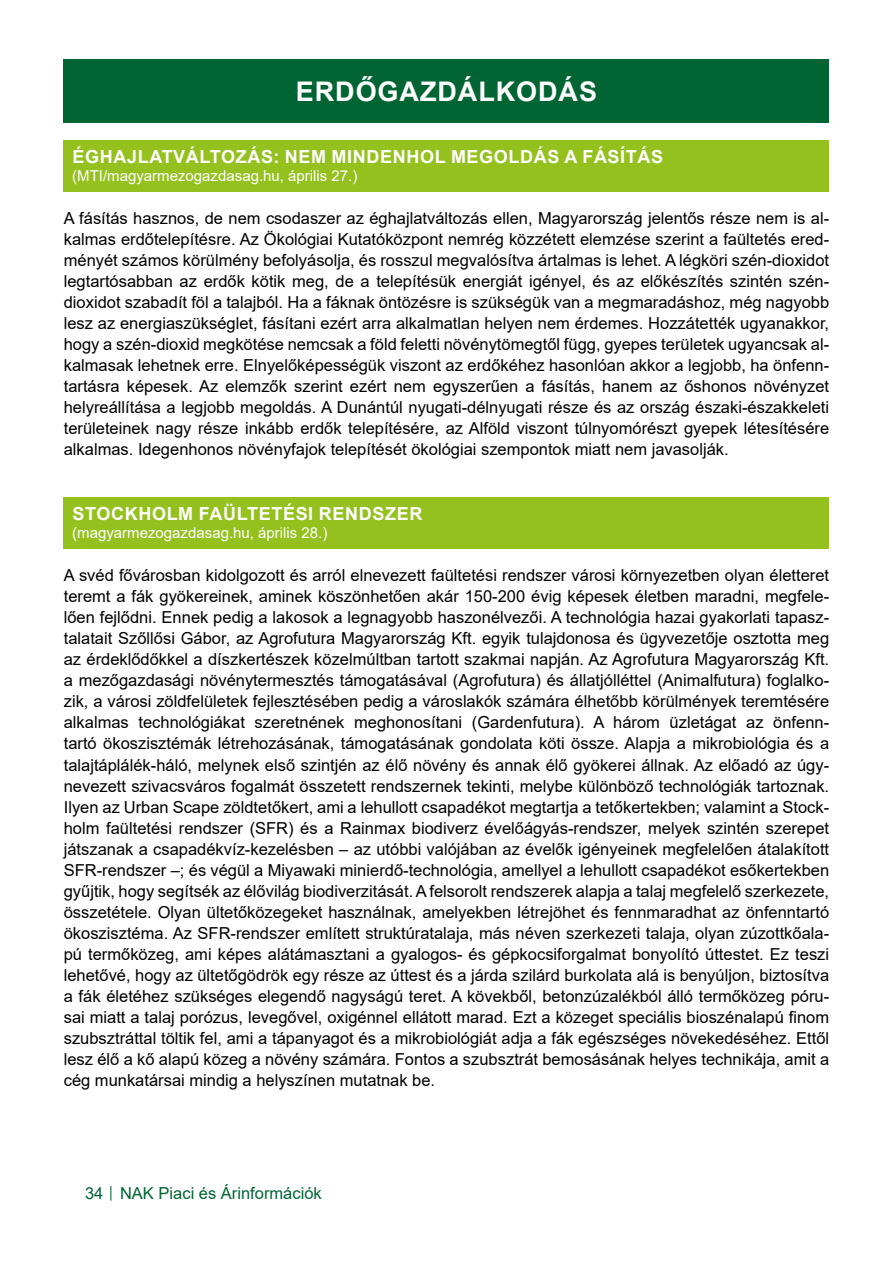
<style>
.page{position:relative;width:893px;height:1263px;background:#fff}
.page>*{position:absolute;margin:0;border:0;box-sizing:border-box;transform-origin:0 0}
.t1{font:700 27px "Arial";letter-spacing:.035em;color:#fff}
.t2{font:700 18px "Arial";letter-spacing:.035em;color:#fff}
.t3{font:16.5px/21px "Arial";color:#000;text-align:justify}
.t4{font:16.5px "Arial";color:#006533}
.t5{font:15px "Arial";color:#fff}
.s1{font-size:12px}
</style>
<div class="page">
<div style="left:64px;top:60px;width:765px;height:63px;background:#006533"></div>
<div style="left:64px;top:140px;width:765px;height:51px;background:#95c11f"></div>
<div style="left:64px;top:497px;width:765px;height:51px;background:#95c11f"></div>
<h1 class="t1" style="left:296px;top:73px;width:303px">ERDŐGAZDÁLKODÁS</h1>
<p class="t2" style="left:73px;top:144px;width:592px">ÉGHAJLATVÁLTOZÁS: NEM MINDENHOL MEGOLDÁS A FÁSÍTÁS</p>
<p class="t5" style="left:72px;top:166px;width:287px">(MTI/magyarmezogazdasag.hu, április 27.)</p>
<p class="t3" style="left:64px;top:208px;width:767px">A fásítás hasznos, de nem csodaszer az éghajlatváltozás ellen, Magyarország jelentős része nem is al&shy;kalmas erdőtelepítésre. Az Ökológiai Kutatóközpont nemrég közzétett elemzése szerint a faültetés ered&shy;ményét számos körülmény befolyásolja, és rosszul megvalósítva ártalmas is lehet. A légköri szén-dioxidot legtartósabban az erdők kötik meg, de a telepítésük energiát igényel, és az előkészítés szintén szén&shy;dioxidot szabadít föl a talajból. Ha a fáknak öntözésre is szükségük van a megmaradáshoz, még nagyobb lesz az energiaszükséglet, fásítani ezért arra alkalmatlan helyen nem érdemes. Hozzátették ugyanakkor, hogy a szén-dioxid megkötése nemcsak a föld feletti növénytömegtől függ, gyepes területek ugyancsak al&shy;kalmasak lehetnek erre. Elnyelőképességük viszont az erdőkéhez hasonlóan akkor a legjobb, ha önfenn&shy;tartásra képesek. Az elemzők szerint ezért nem egyszerűen a fásítás, hanem az őshonos növényzet helyreállítása a legjobb megoldás. A Dunántúl nyugati-délnyugati része és az ország északi-északkeleti területeinek nagy része inkább erdők telepítésére, az Alföld viszont túlnyomórészt gyepek létesítésére alkalmas. Idegenhonos növényfajok telepítését ökológiai szempontok miatt nem javasolják.</p>
<p class="t2" style="left:73px;top:501px;width:351px">STOCKHOLM FAÜLTETÉSI RENDSZER</p>
<p class="t5" style="left:72px;top:523px;width:257px">(magyarmezogazdasag.hu, április 28.)</p>
<p class="t3" style="left:64px;top:565px;width:767px">A svéd fővárosban kidolgozott és arról elnevezett faültetési rendszer városi környezetben olyan életteret teremt a fák gyökereinek, aminek köszönhetően akár 150-200 évig képesek életben maradni, megfele&shy;lően fejlődni. Ennek pedig a lakosok a legnagyobb haszonélvezői. A technológia hazai gyakorlati tapasz&shy;talatait Szőllősi Gábor, az Agrofutura Magyarország Kft. egyik tulajdonosa és ügyvezetője osztotta meg az érdeklődőkkel a díszkertészek közelmúltban tartott szakmai napján. Az Agrofutura Magyarország Kft. a mezőgazdasági növénytermesztés támogatásával (Agrofutura) és állatjólléttel (Animalfutura) foglalko&shy;zik, a városi zöldfelületek fejlesztésében pedig a városlakók számára élhetőbb körülmények teremtésére alkalmas technológiákat szeretnének meghonosítani (Gardenfutura). A három üzletágat az önfenn&shy;tartó ökoszisztémák létrehozásának, támogatásának gondolata köti össze. Alapja a mikrobiológia és a talajtáplálék-háló, melynek első szintjén az élő növény és annak élő gyökerei állnak. Az előadó az úgy&shy;nevezett szivacsváros fogalmát összetett rendszernek tekinti, melybe különböző technológiák tartoznak.<br>Ilyen az Urban Scape zöldtetőkert, ami a lehullott csapadékot megtartja a tetőkertekben; valamint a Stock&shy;holm faültetési rendszer (SFR) és a Rainmax biodiverz évelőágyás-rendszer, melyek szintén szerepet játszanak a csapadékvíz-kezelésben – az utóbbi valójában az évelők igényeinek megfelelően átalakított SFR-rendszer –; és végül a Miyawaki minierdő-technológia, amellyel a lehullott csapadékot esőkertekben gyűjtik, hogy segítsék az élővilág biodiverzitását. A felsorolt rendszerek alapja a talaj megfelelő szerkezete, összetétele. Olyan ültetőközegeket használnak, amelyekben létrejöhet és fennmaradhat az önfenntartó ökoszisztéma. Az SFR-rendszer említett struktúratalaja, más néven szerkezeti talaja, olyan zúzottkőala&shy;pú termőközeg, ami képes alátámasztani a gyalogos- és gépkocsiforgalmat bonyolító úttestet. Ez teszi lehetővé, hogy az ültetőgödrök egy része az úttest és a járda szilárd burkolata alá is benyúljon, biztosítva a fák életéhez szükséges elegendő nagyságú teret. A kövekből, betonzúzalékból álló termőközeg póru&shy;sai miatt a talaj porózus, levegővel, oxigénnel ellátott marad. Ezt a közeget speciális bioszénalapú finom szubsztráttal töltik fel, ami a tápanyagot és a mikrobiológiát adja a fák egészséges növekedéséhez. Ettől lesz élő a kő alapú közeg a növény számára. Fontos a szubsztrát bemosásának helyes technikája, amit a cég munkatársai mindig a helyszínen mutatnak be.</p>
<p class="t4" style="left:85px;top:1182px;width:238px">34 <span class="s1">│</span> NAK Piaci és Árinformációk</p>
</div>
